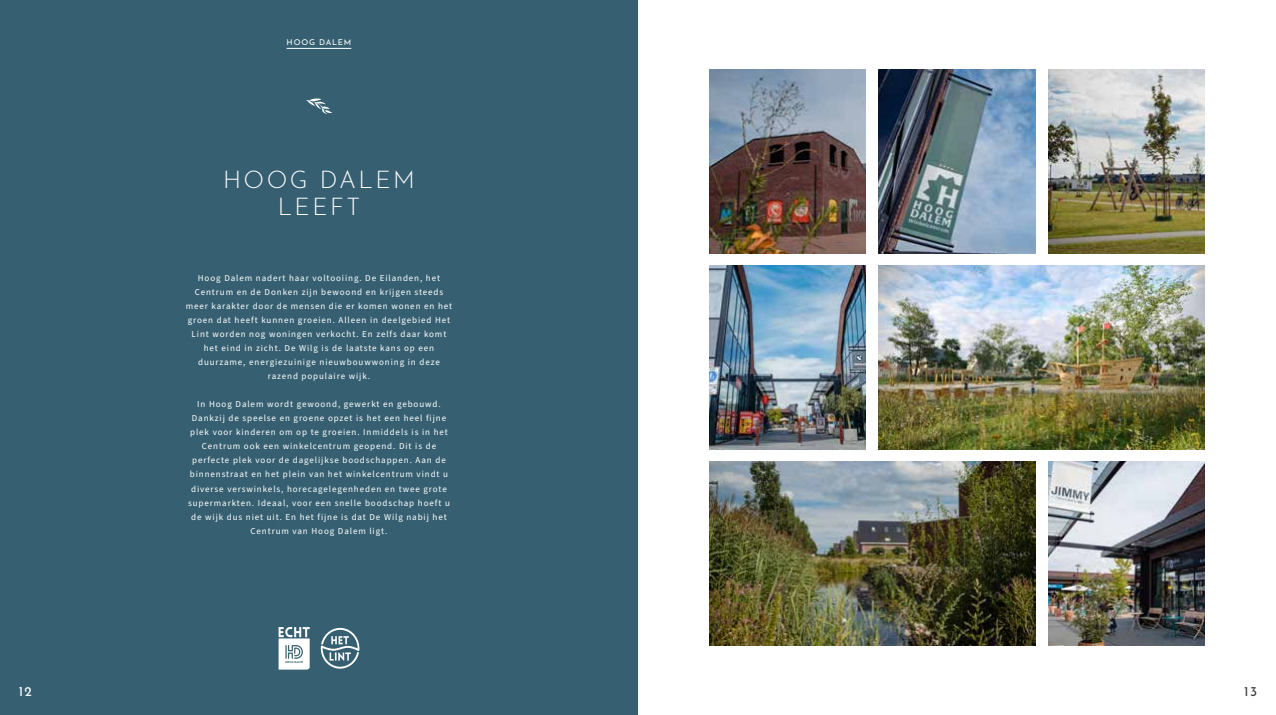
<style>
.page{position:relative;width:1276px;height:715px;background:#fff}
.page>*{position:absolute;margin:0;border:0;box-sizing:border-box;transform-origin:0 0}
.t1{font:300 24px/27px "Josefin Sans";letter-spacing:.1em;color:#fff;text-align:center}
.t2{font:13.5px "Josefin Sans";color:#fff}
.t3{font:13.5px "Josefin Sans";color:#3c3c3b}
.t4{font:9px/14px "Source Sans Pro";letter-spacing:.1em;color:#fff;text-align:center}
.t5{font:8px "Josefin Sans";letter-spacing:.1em;color:#fff}
</style>
<div class="page">
<img style="left:1048px;top:462px;width:156px;height:183px">
<div style="left:0;top:0;width:638px;height:714px;background:#366071"></div>
<hr style="left:287px;top:48px;width:64px;height:1px;background:#fff">
<svg style="left:279px;top:627px;width:31px;height:42px"></svg>
<svg style="left:320px;top:627px;width:40px;height:41px"></svg>
<svg style="left:306px;top:98px;width:26px;height:16px"></svg>
<img style="left:1048px;top:70px;width:156px;height:183px">
<img style="left:709px;top:70px;width:157px;height:183px">
<img style="left:709px;top:266px;width:157px;height:183px">
<img style="left:879px;top:266px;width:325px;height:183px">
<img style="left:879px;top:70px;width:156px;height:183px">
<img style="left:709px;top:462px;width:326px;height:183px">
<p class="t5" style="left:287px;top:36px;width:66px">HOOG DALEM</p>
<h1 class="t1" style="left:223px;top:164px;width:193px">HOOG DALEM<br>LEEFT</h1>
<p class="t4" style="left:186px;top:271px;width:268px">Hoog Dalem nadert haar voltooiing. De Eilanden, het Centrum en de Donken zijn bewoond en krijgen steeds meer karakter door de mensen die er komen wonen en het groen dat heeft kunnen groeien. Alleen in deelgebied Het Lint worden nog woningen verkocht. En zelfs daar komt het eind in zicht. De Wilg is de laatste kans op een duurzame, energiezuinige nieuwbouwwoning in deze razend populaire wijk.</p>
<p class="t4" style="left:188px;top:397px;width:263px">In Hoog Dalem wordt gewoond, gewerkt en gebouwd.<br>Dankzij de speelse en groene opzet is het een heel fijne plek voor kinderen om op te groeien. Inmiddels is in het Centrum ook een winkelcentrum geopend. Dit is de perfecte plek voor de dagelijkse boodschappen. Aan de binnenstraat en het plein van het winkelcentrum vindt u diverse verswinkels, horecagelegenheden en twee grote supermarkten. Ideaal, voor een snelle boodschap hoeft u de wijk dus niet uit. En het fijne is dat De Wilg nabij het Centrum van Hoog Dalem ligt.</p>
<h2 class="t2" style="left:19px;top:680px;width:15px">12</h2>
<h2 class="t3" style="left:1244px;top:680px;width:14px">13</h2>
</div>
